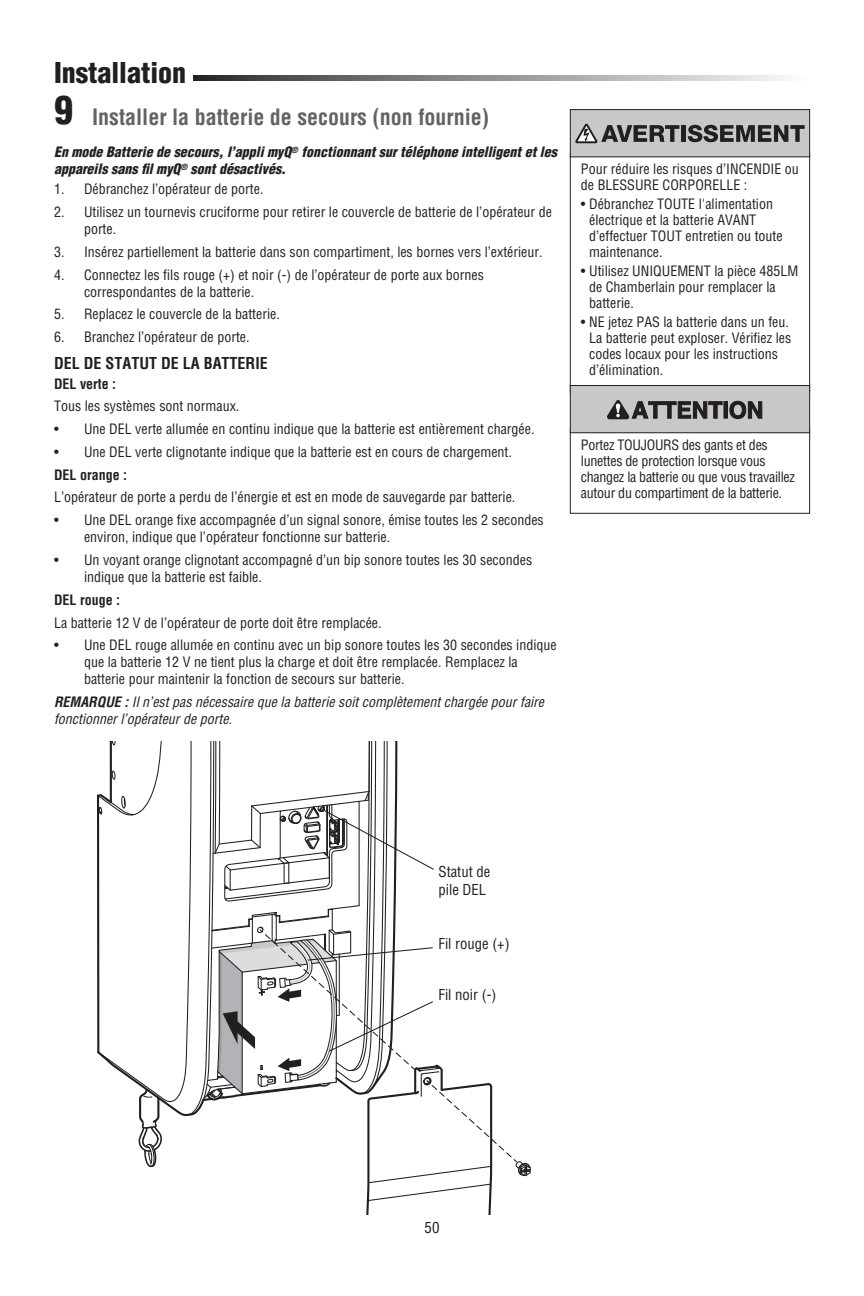
<style>
.page{position:relative;width:864px;height:1296px;background:#fff}
.page>*{position:absolute;margin:0;border:0;box-sizing:border-box;transform-origin:0 0}
.t1{font:900 condensed 28px "Helvetica LT Std";color:#231f20}
.t2{font:700 condensed 22px "Helvetica LT Std";color:#636366}
.t3{font:700 condensed 16px "Helvetica LT Std";color:#231f20}
.t4{font:condensed 15px "Helvetica LT Std";color:#231f20}
.t5{font:condensed 14.8px/17.6px "Helvetica LT Std";color:#231f20}
.t6{font:condensed 14px/16px "Helvetica LT Std";color:#231f20}
.t7{font:condensed 14px/16px "Helvetica LT Std";letter-spacing:-.02em;color:#231f20}
.t8{font:italic 900 condensed 14px/17px "Helvetica LT Std";color:#231f20}
.t9{font:italic condensed 14px/17px "Helvetica LT Std";color:#231f20}
.t10{font:700 condensed 14px "Helvetica LT Std";color:#231f20}
.s1{font-weight:900;font-size:38px;color:#231f20}
.s2{font-weight:700}
</style>
<div class="page">
<svg style="left:194px;top:76px;width:590px;height:5px;background:#8f9092"></svg>
<div style="left:570px;top:429px;width:240px;height:85px;border:1px solid #231f20"></div>
<div style="left:570px;top:110px;width:240px;height:47px;background:#c7c8ca"></div>
<svg style="left:575px;top:123px;width:104px;height:21px"></svg>
<div style="left:681px;top:125px;width:5px;height:17px;background:#231f20"></div>
<svg style="left:688px;top:125px;width:117px;height:17px"></svg>
<div style="left:570px;top:109px;width:240px;height:48px;border:1px solid #231f20"></div>
<div style="left:570px;top:386px;width:240px;height:47px;background:#c7c8ca"></div>
<div style="left:724px;top:401px;width:4px;height:18px;border:1px solid #231f20"></div>
<svg style="left:729px;top:401px;width:33px;height:18px"></svg>
<svg style="left:607px;top:400px;width:116px;height:19px"></svg>
<div style="left:570px;top:385px;width:240px;height:48px;border:1px solid #231f20"></div>
<svg style="left:97px;top:742px;width:434px;height:473px"></svg>
<h1 class="t1" style="left:54px;top:55px;width:134px">Installation</h1>
<h2 class="t2" style="left:54px;top:103px;width:437px"><span class="s1">9</span> Installer la batterie de secours (non fournie)</h2>
<p class="t8" style="left:54px;top:144px;width:504px">En mode Batterie de secours, l’appli myQ<sup>®</sup> fonctionnant sur téléphone intelligent et les appareils sans fil myQ<sup>®</sup> sont désactivés.</p>
<p class="t6" style="left:54px;top:181px;width:211px">1. Débranchez l’opérateur de porte.</p>
<p class="t6" style="left:84px;top:203px;width:470px;line-height:17px;text-indent:-30px">2. Utilisez un tournevis cruciforme pour retirer le couvercle de batterie de l’opérateur de porte.</p>
<p class="t6" style="left:54px;top:244px;width:490px">3. Insérez partiellement la batterie dans son compartiment, les bornes vers l’extérieur.</p>
<p class="t6" style="left:84px;top:266px;width:402px;line-height:17px;text-indent:-30px">4. Connectez les fils rouge (+) et noir (-) de l’opérateur de porte aux bornes correspondantes de la batterie.</p>
<p class="t6" style="left:54px;top:306px;width:227px">5. Replacez le couvercle de la batterie.</p>
<p class="t6" style="left:54px;top:329px;width:197px">6. Branchez l’opérateur de porte.</p>
<p class="t3" style="left:54px;top:353px;width:215px">DEL DE STATUT DE LA BATTERIE</p>
<p class="t10" style="left:54px;top:375px;width:64px">DEL verte :</p>
<p class="t6" style="left:54px;top:398px;width:187px">Tous les systèmes sont normaux.</p>
<p class="t6" style="left:54px;top:421px;width:482px">• Une DEL verte allumée en continu indique que la batterie est entièrement chargée.</p>
<p class="t6" style="left:54px;top:444px;width:460px">• Une DEL verte clignotante indique que la batterie est en cours de chargement.</p>
<p class="t10" style="left:54px;top:466px;width:75px">DEL orange :</p>
<p class="t6" style="left:54px;top:489px;width:463px">L’opérateur de porte a perdu de l’énergie et est en mode de sauvegarde par batterie.</p>
<p class="t6" style="left:84px;top:512px;width:461px;line-height:17px;text-indent:-30px">• Une DEL orange fixe accompagnée d’un signal sonore, émise toutes les 2 secondes environ, indique que l’opérateur fonctionne sur batterie.</p>
<p class="t6" style="left:84px;top:551px;width:450px;line-height:17px;text-indent:-30px">• Un voyant orange clignotant accompagné d’un bip sonore toutes les 30 secondes indique que la batterie est faible.</p>
<p class="t10" style="left:54px;top:591px;width:68px">DEL rouge :</p>
<p class="t6" style="left:54px;top:614px;width:329px">La batterie 12 V de l’opérateur de porte doit être remplacée.</p>
<p class="t6" style="left:84px;top:637px;width:474px;line-height:17px;text-indent:-30px">• Une DEL rouge allumée en continu avec un bip sonore toutes les 30 secondes indique que la batterie 12 V ne tient plus la charge et doit être remplacée. Remplacez la batterie pour maintenir la fonction de secours sur batterie.</p>
<p class="t9" style="left:54px;top:694px;width:492px"><span class="s2">REMARQUE :</span> Il n’est pas nécessaire que la batterie soit complètement chargée pour faire fonctionner l’opérateur de porte.</p>
<p class="t6" style="left:581px;top:161px;width:219px">Pour réduire les risques d’INCENDIE ou de BLESSURE CORPORELLE :</p>
<p class="t6" style="left:589px;top:196px;width:195px;text-indent:-8px">• Débranchez TOUTE l'alimentation électrique et la batterie AVANT d’effectuer TOUT entretien ou toute maintenance.</p>
<p class="t6" style="left:589px;top:263px;width:211px;text-indent:-8px">• Utilisez UNIQUEMENT la pièce 485LM de Chamberlain pour remplacer la batterie.</p>
<p class="t6" style="left:589px;top:314px;width:204px;text-indent:-8px">• NE jetez PAS la batterie dans un feu.<br>La batterie peut exploser. Vérifiez les codes locaux pour les instructions d’élimination.</p>
<p class="t7" style="left:581px;top:437px;width:215px">Portez TOUJOURS des gants et des lunettes de protection lorsque vous changez la batterie ou que vous travaillez autour du compartiment de la batterie.</p>
<p class="t5" style="left:439px;top:863px;width:53px">Statut de pile DEL</p>
<p class="t5" style="left:439px;top:935px;width:73px">Fil rouge (+)</p>
<p class="t5" style="left:439px;top:986px;width:59px">Fil noir (-)</p>
<p class="t4" style="left:424px;top:1218px;width:16px">50</p>
</div>
